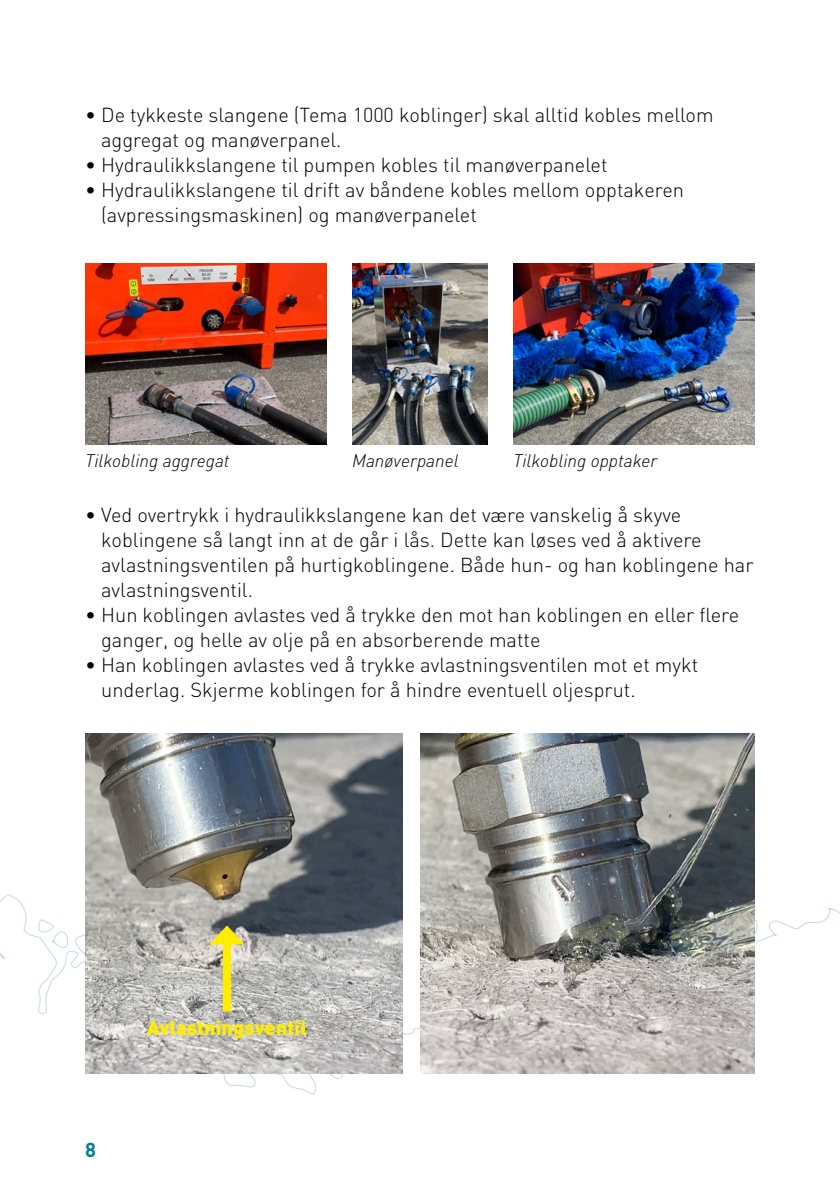
<style>
.page{position:relative;width:840px;height:1191px;background:#fff}
.page>*{position:absolute;margin:0;border:0;box-sizing:border-box;transform-origin:0 0}
.brød{font:300 20px/25px "DIN";color:#000}
.brød-2{font:900 20px "DIN";color:#ffed00}
.t1{font:700 20px "DIN";color:#007d96}
.bt{font:italic 300 18px "DIN";color:#000}
</style>
<div class="page">
<svg style="left:0;top:759px;width:839px;height:336px"></svg>
<img style="left:85px;top:263px;width:241px;height:181px">
<img style="left:352px;top:263px;width:135px;height:181px">
<img style="left:513px;top:263px;width:241px;height:181px">
<img style="left:85px;top:734px;width:318px;height:339px">
<img style="left:420px;top:734px;width:334px;height:339px">
<div style="left:223px;top:937px;width:8px;height:74px;background:#ffed00"></div>
<svg style="left:209px;top:925px;width:35px;height:19px"></svg>
<p class="brød" style="left:101px;top:102px;width:613px;text-indent:-16px">• De tykkeste slangene (Tema 1000 koblinger) skal alltid kobles mellom aggregat og manøverpanel.</p>
<p class="brød" style="left:85px;top:152px;width:523px">• Hydraulikkslangene til pumpen kobles til manøverpanelet</p>
<p class="brød" style="left:101px;top:177px;width:584px;text-indent:-16px">• Hydraulikkslangene til drift av båndene kobles mellom opptakeren (avpressingsmaskinen) og manøverpanelet</p>
<p class="bt" style="left:85px;top:450px;width:146px">Tilkobling aggregat</p>
<p class="bt" style="left:352px;top:450px;width:108px">Manøverpanel</p>
<p class="bt" style="left:513px;top:450px;width:146px">Tilkobling opptaker</p>
<p class="brød" style="left:101px;top:502px;width:653px;text-indent:-16px">• Ved overtrykk i hydraulikkslangene kan det være vanskelig å skyve koblingene så langt inn at de går i lås. Dette kan løses ved å aktivere avlastningsventilen på hurtigkoblingene. Både hun- og han koblingene har avlastningsventil.</p>
<p class="brød" style="left:101px;top:602px;width:639px;text-indent:-16px">• Hun koblingen avlastes ved å trykke den mot han koblingen en eller flere ganger, og helle av olje på en absorberende matte</p>
<p class="brød" style="left:101px;top:652px;width:598px;text-indent:-16px">• Han koblingen avlastes ved å trykke avlastningsventilen mot et mykt underlag. Skjerme koblingen for å hindre eventuell oljesprut.</p>
<p class="t1" style="left:85px;top:1136px;width:12px">8</p>
<p class="brød-2" style="left:147px;top:1014px;width:162px">Avlastningsventil</p>
</div>
